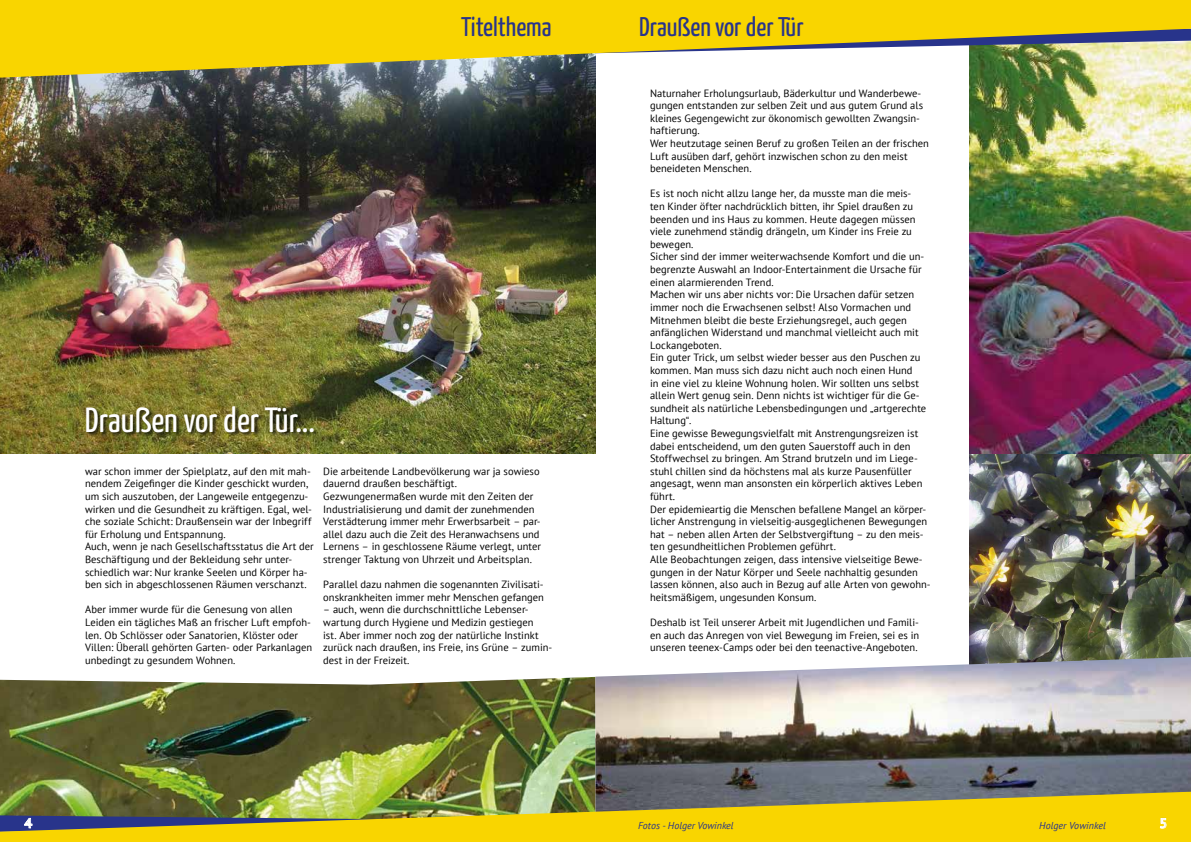
<style>
.page{position:relative;width:1191px;height:842px;background:#fff}
.page>*{position:absolute;margin:0;border:0;box-sizing:border-box;transform-origin:0 0}
.t1{font:35px "Yanone Kaffeesatz";color:#fff}
.t2{font:27px "Yanone Kaffeesatz";color:#28348b}
.t3{font:700 14px "PT Sans";color:#fff}
.t4{font:10.5px/12.6px "PT Sans";color:#000}
.t5{font:italic 10px "PT Sans";color:#28348b}
</style>
<div class="page">
<img style="left:969px;top:453px;width:222px;height:204px">
<img style="left:969px;top:78px;width:222px;height:375px">
<img style="left:0;top:677px;width:595px;height:114px">
<img style="left:0;top:78px;width:595px;height:375px">
<img style="left:595px;top:657px;width:596px;height:134px">
<img style="left:0;top:791px;width:1191px;height:51px">
<svg style="left:0;top:0;width:1191px;height:78px;background:#dfc938"></svg>
<svg style="left:0;top:815px;width:400px;height:17px;background:#8c8445"></svg>
<div style="left:24px;top:817px;width:9px;height:11px;background:#000;opacity:.59"></div>
<div style="left:1159px;top:817px;width:7px;height:11px;background:#000;opacity:.59"></div>
<div style="left:85px;top:405px;width:234px;height:32px;background:#000;opacity:.75"></div>
<h2 class="t2" style="left:461px;top:10px;width:92px">Titelthema</h2>
<h2 class="t2" style="left:639px;top:10px;width:166px">Draußen vor der Tür</h2>
<h1 class="t1" style="left:85px;top:399px;width:232px">Draußen vor der Tür...</h1>
<p class="t4" style="left:85px;top:465px;width:230px">war schon immer der Spielplatz, auf den mit mah&shy;nendem Zeigefinger die Kinder geschickt wurden, um sich auszutoben, der Langeweile entgegenzu&shy;wirken und die Gesundheit zu kräftigen. Egal, wel&shy;che soziale Schicht: Draußensein war der Inbegriff für Erholung und Entspannung.<br>Auch, wenn je nach Gesellschaftsstatus die Art der Beschäftigung und der Bekleidung sehr unter&shy;schiedlich war: Nur kranke Seelen und Körper ha&shy;ben sich in abgeschlossenen Räumen verschanzt.</p>
<p class="t4" style="left:85px;top:603px;width:228px">Aber immer wurde für die Genesung von allen Leiden ein tägliches Maß an frischer Luft empfoh&shy;len. Ob Schlösser oder Sanatorien, Klöster oder Villen: Überall gehörten Garten- oder Parkanlagen unbedingt zu gesundem Wohnen.</p>
<p class="t4" style="left:323px;top:465px;width:219px">Die arbeitende Landbevölkerung war ja sowieso dauernd draußen beschäftigt.<br>Gezwungenermaßen wurde mit den Zeiten der Industrialisierung und damit der zunehmenden Verstädterung immer mehr Erwerbsarbeit – par&shy;allel dazu auch die Zeit des Heranwachsens und Lernens – in geschlossene Räume verlegt, unter strenger Taktung von Uhrzeit und Arbeitsplan.</p>
<p class="t4" style="left:323px;top:578px;width:222px">Parallel dazu nahmen die sogenannten Zivilisati&shy;onskrankheiten immer mehr Menschen gefangen</p>
<p class="t4" style="left:323px;top:603px;width:230px">– auch, wenn die durchschnittliche Lebenser&shy;wartung durch Hygiene und Medizin gestiegen<br>ist. Aber immer noch zog der natürliche Instinkt zurück nach draußen, ins Freie, ins Grüne – zumin&shy;dest in der Freizeit.</p>
<p class="t4" style="left:650px;top:86px;width:280px">Naturnaher Erholungsurlaub, Bäderkultur und Wanderbewe&shy;gungen entstanden zur selben Zeit und aus gutem Grund als kleines Gegengewicht zur ökonomisch gewollten Zwangsin&shy;haftierung.<br>Wer heutzutage seinen Beruf zu großen Teilen an der frischen Luft ausüben darf, gehört inzwischen schon zu den meist beneideten Menschen.</p>
<p class="t4" style="left:650px;top:187px;width:282px">Es ist noch nicht allzu lange her, da musste man die meis-<br>ten Kinder öfter nachdrücklich bitten, ihr Spiel draußen zu beenden und ins Haus zu kommen. Heute dagegen müssen viele zunehmend ständig drängeln, um Kinder ins Freie zu bewegen.<br>Sicher sind der immer weiterwachsende Komfort und die un&shy;begrenzte Auswahl an Indoor-Entertainment die Ursache für einen alarmierenden Trend.<br>Machen wir uns aber nichts vor: Die Ursachen dafür setzen immer noch die Erwachsenen selbst! Also Vormachen und Mitnehmen bleibt die beste Erziehungsregel, auch gegen anfänglichen Widerstand und manchmal vielleicht auch mit Lockangeboten.<br>Ein guter Trick, um selbst wieder besser aus den Puschen zu kommen. Man muss sich dazu nicht auch noch einen Hund<br>in eine viel zu kleine Wohnung holen. Wir sollten uns selbst allein Wert genug sein. Denn nichts ist wichtiger für die Ge&shy;sundheit als natürliche Lebensbedingungen und „artgerechte Haltung“.<br>Eine gewisse Bewegungsvielfalt mit Anstrengungsreizen ist dabei entscheidend, um den guten Sauerstoff auch in den Stoffwechsel zu bringen. Am Strand brutzeln und im Liege&shy;stuhl chillen sind da höchstens mal als kurze Pausenfüller angesagt, wenn man ansonsten ein körperlich aktives Leben führt.<br>Der epidemieartig die Menschen befallene Mangel an körper&shy;licher Anstrengung in vielseitig-ausgeglichenen Bewegungen hat – neben allen Arten der Selbstvergiftung – zu den meis&shy;ten gesundheitlichen Problemen geführt.<br>Alle Beobachtungen zeigen, dass intensive vielseitige Bewe&shy;gungen in der Natur Körper und Seele nachhaltig gesunden lassen können, also auch in Bezug auf alle Arten von gewohn&shy;heitsmäßigem, ungesunden Konsum.</p>
<p class="t4" style="left:650px;top:616px;width:271px;text-align:justify">Deshalb ist Teil unserer Arbeit mit Jugendlichen und Famili&shy;en auch das Anregen von viel Bewegung im Freien, sei es in unseren teenex-Camps oder bei den teenactive-Angeboten.</p>
<h3 class="t3" style="left:24px;top:814px;width:10px">4</h3>
<p class="t5" style="left:638px;top:819px;width:97px">Fotos - Holger Vowinkel</p>
<p class="t5" style="left:1039px;top:819px;width:68px">Holger Vowinkel</p>
<h3 class="t3" style="left:1159px;top:814px;width:10px">5</h3>
</div>
